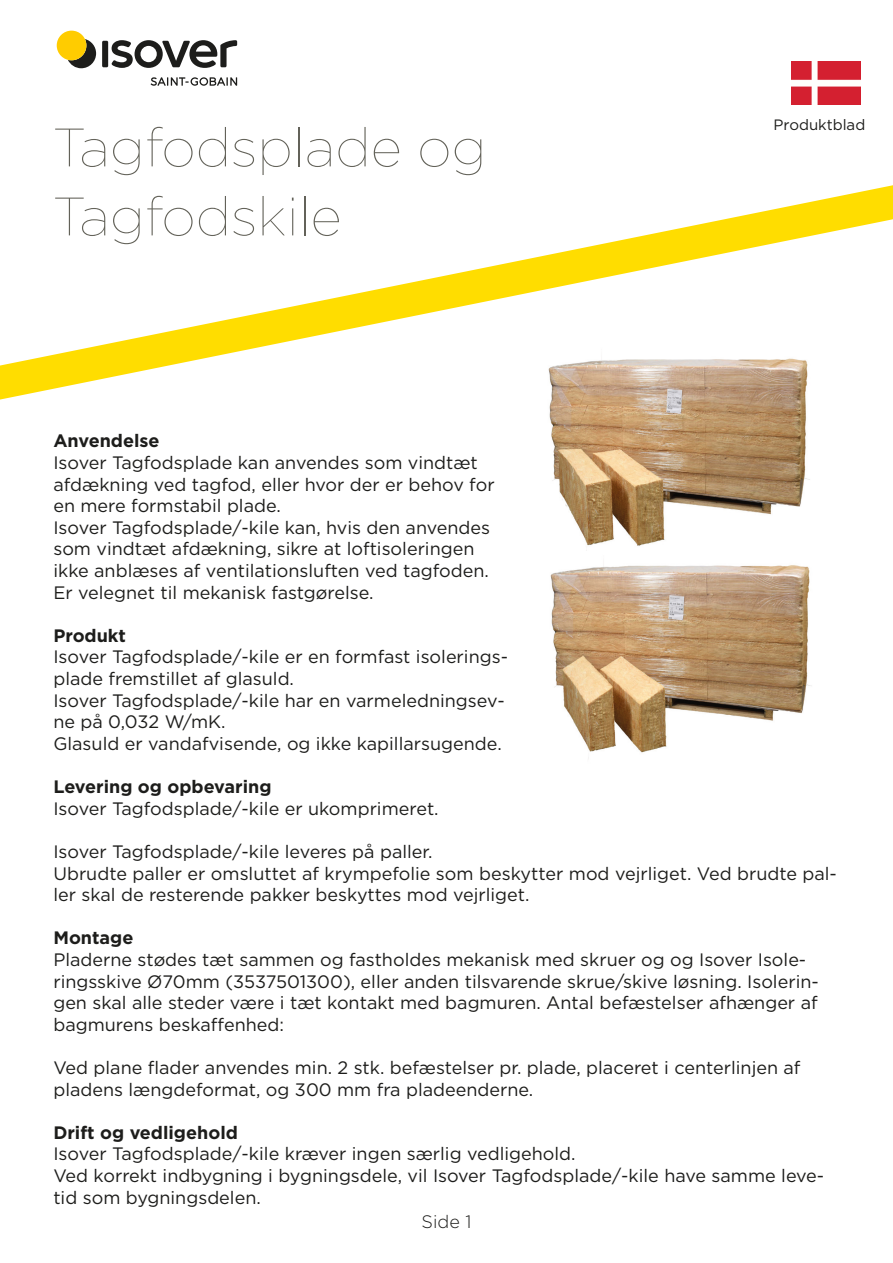
<style>
.page{position:relative;width:893px;height:1263px;background:#fff}
.page>*{position:absolute;margin:0;border:0;box-sizing:border-box;transform-origin:0 0}
.t1{font:100 54px "Gotham";color:#636259}
.t2{font:18px/21.6px "Gotham";color:#1d1d1b}
.t3{font:700 18px "Gotham";color:#1d1d1b}
.t4{font:300 18px "Gotham";color:#1d1d1b}
.t5{font:15px "Gotham";color:#1d1d1b}
</style>
<div class="page">
<img style="left:550px;top:565px;width:261px;height:193px">
<svg style="left:0;top:30px;width:893px;height:351px"></svg>
<svg style="left:151px;top:77px;width:86px;height:9px"></svg>
<svg style="left:68px;top:39px;width:28px;height:29px"></svg>
<div style="left:102px;top:41px;width:6px;height:26px;background:#1d1d1b"></div>
<svg style="left:111px;top:40px;width:126px;height:28px"></svg>
<div style="left:57px;top:31px;width:29px;height:29px;background:#fc0;border-radius:50%"></div>
<img style="left:791px;top:61px;width:69px;height:43px">
<img style="left:522px;top:344px;width:303px;height:202px">
<p class="t1" style="left:54px;top:114px;width:434px">Tagfodsplade og</p>
<p class="t1" style="left:54px;top:183px;width:290px">Tagfodskile</p>
<p class="t5" style="left:774px;top:115px;width:93px">Produktblad</p>
<p class="t3" style="left:53px;top:429px;width:108px">Anvendelse</p>
<p class="t2" style="left:53px;top:452px;width:443px">Isover Tagfodsplade kan anvendes som vindtæt afdækning ved tagfod, eller hvor der er behov for en mere formstabil plade.</p>
<p class="t2" style="left:53px;top:516px;width:438px">Isover Tagfodsplade/-kile kan, hvis den anvendes som vindtæt afdækning, sikre at loftisoleringen ikke anblæses af ventilationsluften ved tagfoden.<br>Er velegnet til mekanisk fastgørelse.</p>
<p class="t3" style="left:53px;top:623px;width:74px">Produkt</p>
<p class="t2" style="left:53px;top:646px;width:456px">Isover Tagfodsplade/-kile er en formfast isolerings&shy;plade fremstillet af glasuld.</p>
<p class="t2" style="left:53px;top:689px;width:453px">Isover Tagfodsplade/-kile har en varmeledningsev&shy;ne på 0,032 W/mK.</p>
<p class="t2" style="left:53px;top:732px;width:450px">Glasuld er vandafvisende, og ikke kapillarsugende.</p>
<p class="t3" style="left:53px;top:775px;width:220px">Levering og opbevaring</p>
<p class="t2" style="left:53px;top:797px;width:387px">Isover Tagfodsplade/-kile er ukomprimeret.</p>
<p class="t2" style="left:53px;top:840px;width:381px">Isover Tagfodsplade/-kile leveres på paller.</p>
<p class="t2" style="left:53px;top:862px;width:785px">Ubrudte paller er omsluttet af krympefolie som beskytter mod vejrliget. Ved brudte pal&shy;ler skal de resterende pakker beskyttes mod vejrliget.</p>
<p class="t3" style="left:53px;top:926px;width:82px">Montage</p>
<p class="t2" style="left:53px;top:948px;width:767px">Pladerne stødes tæt sammen og fastholdes mekanisk med skruer og og Isover Isole&shy;ringsskive Ø70mm (3537501300), eller anden tilsvarende skrue/skive løsning. Isolerin&shy;gen skal alle steder være i tæt kontakt med bagmuren. Antal befæstelser afhænger af bagmurens beskaffenhed:</p>
<p class="t2" style="left:53px;top:1056px;width:749px">Ved plane flader anvendes min. 2 stk. befæstelser pr. plade, placeret i centerlinjen af pladens længdeformat, og 300 mm fra pladeenderne.</p>
<p class="t3" style="left:53px;top:1120px;width:186px">Drift og vedligehold</p>
<p class="t2" style="left:53px;top:1143px;width:524px">Isover Tagfodsplade/-kile kræver ingen særlig vedligehold.</p>
<p class="t2" style="left:53px;top:1164px;width:772px">Ved korrekt indbygning i bygningsdele, vil Isover Tagfodsplade/-kile have samme leve&shy;tid som bygningsdelen.</p>
<p class="t4" style="left:422px;top:1210px;width:51px">Side 1</p>
</div>
